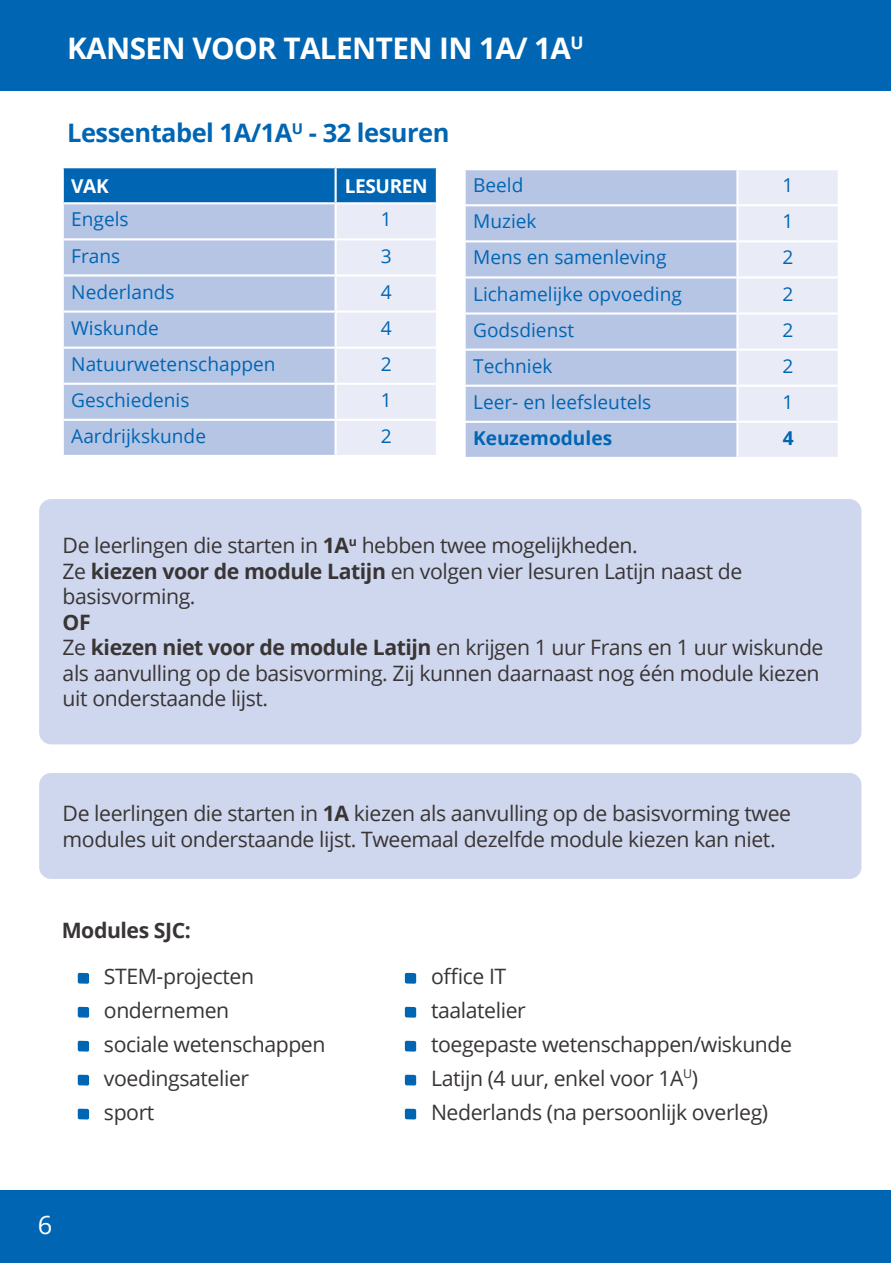
<style>
.page{position:relative;width:891px;height:1263px;background:#fff}
.page>*{position:absolute;margin:0;border:0;box-sizing:border-box;transform-origin:0 0}
.t1{font:700 29.7px "Open Sans";letter-spacing:-.02em;color:#fff}
.t2{font:700 25.5px "Open Sans";letter-spacing:-.02em;color:#0065b3}
.t3{font:25.5px "Open Sans";color:#fff}
.t4{font:21.15px/33.9px "Open Sans";letter-spacing:-.02em;color:#393535}
.t5{font:700 21.15px "Open Sans";letter-spacing:-.02em;color:#393535}
.t6{font:19.05px "Open Sans";color:#0065b3}
.t7{font:700 19.05px "Open Sans";color:#0065b3}
.t8{font:700 19.05px "Open Sans";letter-spacing:-.02em;color:#fff}
.s1{font-weight:700}
</style>
<div class="page">
<div style="left:0;top:0;width:890px;height:90px;background:#0065b3"></div>
<svg style="left:64px;top:168px;width:371px;height:287px;background:#acc2e3"></svg>
<hr style="left:334px;top:168px;width:2px;height:34px;background:#fff">
<hr style="left:62px;top:202px;width:273px;height:2px;background:#fff">
<hr style="left:62px;top:238px;width:273px;height:2px;background:#fff">
<hr style="left:62px;top:274px;width:273px;height:3px;background:#fff">
<hr style="left:62px;top:311px;width:273px;height:2px;background:#fff">
<hr style="left:62px;top:347px;width:273px;height:2px;background:#fff">
<hr style="left:62px;top:383px;width:273px;height:2px;background:#fff">
<hr style="left:62px;top:419px;width:273px;height:2px;background:#fff">
<hr style="left:335px;top:202px;width:103px;height:2px;background:#fff">
<hr style="left:334px;top:204px;width:2px;height:34px;background:#fff">
<hr style="left:335px;top:238px;width:103px;height:2px;background:#fff">
<hr style="left:334px;top:240px;width:2px;height:34px;background:#fff">
<hr style="left:335px;top:274px;width:103px;height:3px;background:#fff">
<hr style="left:334px;top:277px;width:2px;height:34px;background:#fff">
<hr style="left:335px;top:311px;width:103px;height:2px;background:#fff">
<hr style="left:334px;top:313px;width:2px;height:34px;background:#fff">
<hr style="left:335px;top:347px;width:103px;height:2px;background:#fff">
<hr style="left:334px;top:349px;width:2px;height:34px;background:#fff">
<hr style="left:335px;top:383px;width:103px;height:2px;background:#fff">
<hr style="left:334px;top:385px;width:2px;height:34px;background:#fff">
<hr style="left:335px;top:419px;width:103px;height:2px;background:#fff">
<hr style="left:334px;top:421px;width:2px;height:34px;background:#fff">
<div style="left:465px;top:170px;width:271px;height:287px;background:#b7c5e5"></div>
<div style="left:738px;top:170px;width:99px;height:287px;background:#e9ebf6"></div>
<hr style="left:463px;top:204px;width:274px;height:2px;background:#fff">
<hr style="left:463px;top:240px;width:274px;height:2px;background:#fff">
<hr style="left:463px;top:276px;width:274px;height:3px;background:#fff">
<hr style="left:463px;top:312px;width:274px;height:3px;background:#fff">
<hr style="left:463px;top:349px;width:274px;height:2px;background:#fff">
<hr style="left:463px;top:385px;width:274px;height:2px;background:#fff">
<hr style="left:463px;top:421px;width:274px;height:2px;background:#fff">
<hr style="left:737px;top:204px;width:102px;height:2px;background:#fff">
<hr style="left:737px;top:240px;width:102px;height:2px;background:#fff">
<hr style="left:737px;top:276px;width:102px;height:3px;background:#fff">
<hr style="left:737px;top:312px;width:102px;height:3px;background:#fff">
<hr style="left:737px;top:349px;width:102px;height:2px;background:#fff">
<hr style="left:737px;top:385px;width:102px;height:2px;background:#fff">
<hr style="left:737px;top:421px;width:102px;height:2px;background:#fff">
<div style="left:39px;top:499px;width:822px;height:245px;background:#cfd7ee;border-radius:12px"></div>
<div style="left:39px;top:773px;width:822px;height:106px;background:#cfd7ee;border-radius:12px"></div>
<div style="left:78px;top:973px;width:11px;height:11px;background:#0065b3;border-radius:2px"></div>
<div style="left:78px;top:1007px;width:11px;height:11px;background:#0065b3;border-radius:2px"></div>
<div style="left:78px;top:1041px;width:11px;height:11px;background:#0065b3;border-radius:2px"></div>
<div style="left:78px;top:1075px;width:11px;height:11px;background:#0065b3;border-radius:2px"></div>
<div style="left:78px;top:1109px;width:11px;height:11px;background:#0065b3;border-radius:2px"></div>
<div style="left:404px;top:973px;width:12px;height:11px;background:#0065b3;border-radius:2px"></div>
<div style="left:404px;top:1007px;width:12px;height:11px;background:#0065b3;border-radius:2px"></div>
<div style="left:404px;top:1041px;width:12px;height:11px;background:#0065b3;border-radius:2px"></div>
<div style="left:404px;top:1075px;width:12px;height:11px;background:#0065b3;border-radius:2px"></div>
<div style="left:404px;top:1109px;width:12px;height:11px;background:#0065b3;border-radius:2px"></div>
<div style="left:0;top:1191px;width:890px;height:72px;background:#0065b3"></div>
<h1 class="t1" style="left:67px;top:36px;width:517px">KANSEN VOOR TALENTEN IN 1A/ 1A<sup>U</sup></h1>
<p class="t2" style="left:67px;top:123px;width:384px">Lessentabel 1A/1A<sup>U</sup> - 32 lesuren</p>
<p class="t8" style="left:71px;top:178px;width:39px">VAK</p>
<p class="t8" style="left:344px;top:178px;width:84px">LESUREN</p>
<p class="t6" style="left:71px;top:212px;width:59px">Engels</p>
<p class="t6" style="left:380px;top:212px;width:12px">1</p>
<p class="t6" style="left:71px;top:248px;width:51px">Frans</p>
<p class="t6" style="left:380px;top:248px;width:12px">3</p>
<p class="t6" style="left:71px;top:284px;width:105px">Nederlands</p>
<p class="t6" style="left:380px;top:284px;width:12px">4</p>
<p class="t6" style="left:71px;top:320px;width:89px">Wiskunde</p>
<p class="t6" style="left:380px;top:320px;width:12px">4</p>
<p class="t6" style="left:71px;top:356px;width:206px">Natuurwetenschappen</p>
<p class="t6" style="left:380px;top:356px;width:12px">2</p>
<p class="t6" style="left:71px;top:392px;width:120px">Geschiedenis</p>
<p class="t6" style="left:380px;top:392px;width:12px">1</p>
<p class="t6" style="left:71px;top:428px;width:136px">Aardrijkskunde</p>
<p class="t6" style="left:380px;top:428px;width:12px">2</p>
<p class="t6" style="left:473px;top:178px;width:52px">Beeld</p>
<p class="t6" style="left:782px;top:178px;width:12px">1</p>
<p class="t6" style="left:473px;top:214px;width:65px">Muziek</p>
<p class="t6" style="left:782px;top:214px;width:12px">1</p>
<p class="t6" style="left:473px;top:250px;width:195px">Mens en samenleving</p>
<p class="t6" style="left:782px;top:250px;width:12px">2</p>
<p class="t6" style="left:473px;top:286px;width:210px">Lichamelijke opvoeding</p>
<p class="t6" style="left:782px;top:286px;width:12px">2</p>
<p class="t6" style="left:473px;top:322px;width:103px">Godsdienst</p>
<p class="t6" style="left:782px;top:322px;width:12px">2</p>
<p class="t6" style="left:473px;top:358px;width:81px">Techniek</p>
<p class="t6" style="left:782px;top:358px;width:12px">2</p>
<p class="t6" style="left:473px;top:394px;width:180px">Leer- en leefsleutels</p>
<p class="t6" style="left:782px;top:394px;width:12px">1</p>
<p class="t7" style="left:473px;top:430px;width:140px">Keuzemodules</p>
<p class="t7" style="left:782px;top:430px;width:12px">4</p>
<p class="t4" style="left:63px;top:535px;width:681px;line-height:25.5px">De leerlingen die starten in <span class="s1">1A</span><sup>u</sup> hebben twee mogelijkheden.<br>Ze <span class="s1">kiezen voor de module Latijn</span> en volgen vier lesuren Latijn naast de basisvorming.</p>
<p class="t4" style="left:63px;top:612px;width:762px;line-height:25.5px"><span class="s1">OF<br></span>Ze <span class="s1">kiezen niet voor de module Latijn</span> en krijgen 1 uur Frans en 1 uur wiskunde als aanvulling op de basisvorming. Zij kunnen daarnaast nog één module kiezen uit onderstaande lijst.</p>
<p class="t4" style="left:63px;top:803px;width:729px;line-height:25.5px">De leerlingen die starten in <span class="s1">1A</span> kiezen als aanvulling op de basisvorming twee modules uit onderstaande lijst. Tweemaal dezelfde module kiezen kan niet.</p>
<p class="t5" style="left:62px;top:922px;width:131px">Modules SJC:</p>
<p class="t4" style="left:104px;top:961px;width:223px">STEM-projecten ondernemen<br>sociale wetenschappen voedingsatelier<br>sport</p>
<p class="t4" style="left:431px;top:959px;width:362px">office IT<br>taalatelier<br>toegepaste wetenschappen/wiskunde<br>Latijn (4 uur, enkel voor 1A<sup>U</sup>)<br>Nederlands (na persoonlijk overleg)</p>
<p class="t3" style="left:38px;top:1214px;width:18px">64</p>
</div>
